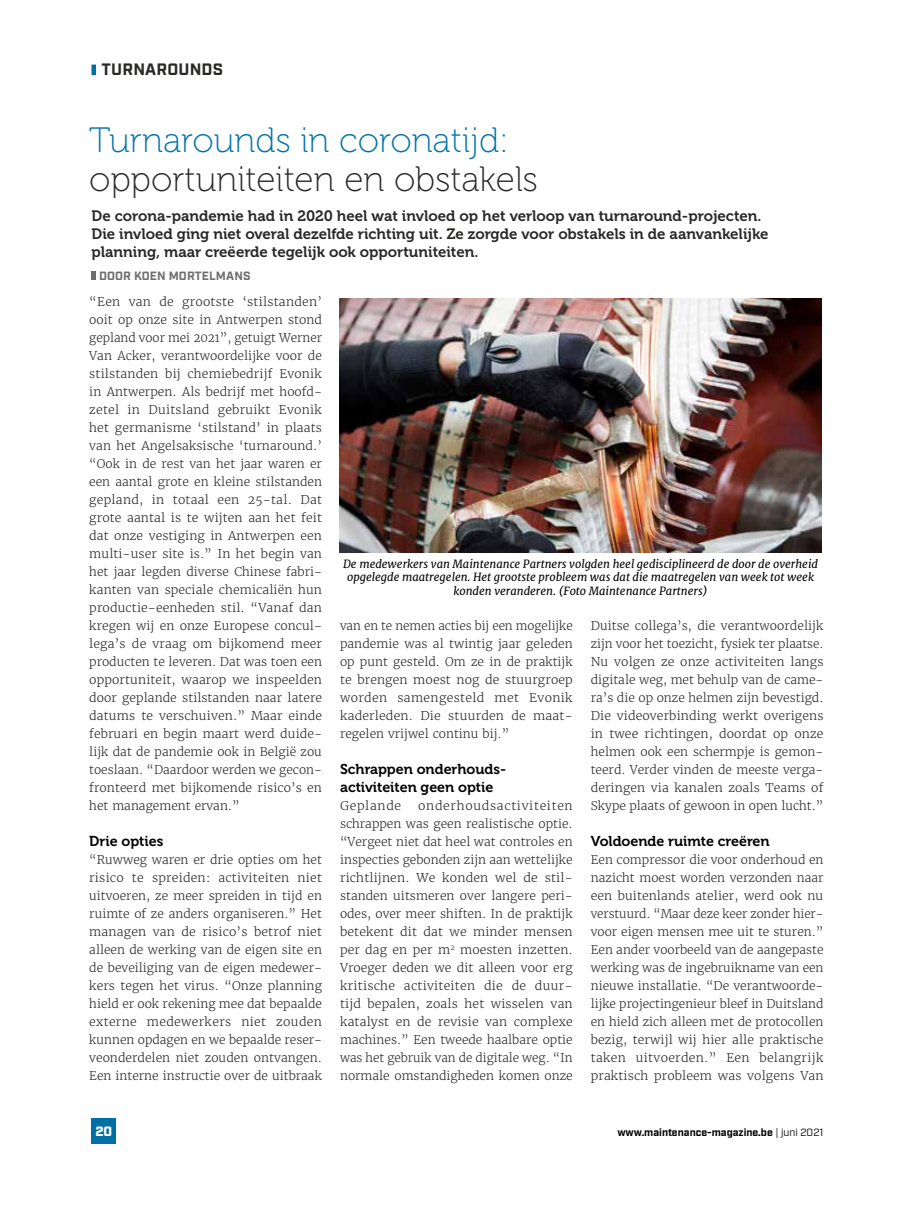
<style>
.page{position:relative;width:915px;height:1212px;background:#fff}
.page>*{position:absolute;margin:0;border:0;box-sizing:border-box;transform-origin:0 0}
.t1{font:35.25px "Museo 100";color:#282827}
.t2{font:35.25px "Museo 100";color:#0074a8}
.t3{font:700 16.5px "Industry";letter-spacing:.01em;color:#282827}
.t4{font:15px/18px "Museo 700";color:#282827}
.t5{font:14.25px/18px "Museo 700";color:#000}
.t6{font:900 13.5px "Industry";color:#fff}
.t7{font:300 12px/18px "Merriweather";color:#282827;text-align:justify}
.t8{font:700 12px "Industry";letter-spacing:.01em;color:#706f6f}
.t9{font:300 12px "Merriweather";letter-spacing:.055em;color:#282827}
.t10{font:italic 11.25px/13.5px "Merriweather";letter-spacing:-.005em;color:#000;text-align:center}
.t11{font:700 10.5px "Industry";color:#000}
.s1{font-weight:400}
</style>
<div class="page">
<div style="left:91px;top:1118px;width:25px;height:26px;background:#006fa4"></div>
<div style="left:91px;top:65px;width:5px;height:10px;background:#006fa4"></div>
<svg style="left:92px;top:271px;width:4px;height:9px"></svg>
<img style="left:339px;top:298px;width:482px;height:255px">
<h2 class="t3" style="left:102px;top:60px;width:123px">TURNAROUNDS</h2>
<h1 class="t2" style="left:89px;top:121px;width:421px">Turnarounds in coronatijd:</h1>
<h1 class="t1" style="left:89px;top:160px;width:450px">opportuniteiten en obstakels</h1>
<p class="t4" style="left:92px;top:207px;width:678px">De corona-pandemie had in 2020 heel wat invloed op het verloop van turnaround-projecten.<br>Die invloed ging niet overal dezelfde richting uit. Ze zorgde voor obstakels in de aanvankelijke planning, maar creëerde tegelijk ook opportuniteiten.</p>
<p class="t8" style="left:99px;top:269px;width:153px">DOOR KOEN MORTELMANS</p>
<p class="t7" style="left:89px;top:293px;width:234px">“Een van de grootste ‘stilstanden’ ooit op onze site in Antwerpen stond gepland voor mei 2021”, getuigt Werner Van Acker, verantwoordelijke voor de stilstanden bij chemiebedrijf Evonik in Antwerpen. Als bedrijf met hoofd&shy;zetel in Duitsland gebruikt Evonik het germanisme ‘stilstand’ in plaats van het Angelsaksische ‘turnaround.’ “Ook in de rest van het jaar waren er een aantal grote en kleine stilstanden gepland, in totaal een 25-tal. Dat grote aantal is te wijten aan het feit dat onze vestiging in Antwerpen een multi-user site is.” In het begin van het jaar legden diverse Chinese fabri&shy;kanten van speciale chemicaliën hun productie-eenheden stil. “Vanaf dan kregen wij en onze Europese concul&shy;lega’s de vraag om bijkomend meer producten te leveren. Dat was toen een opportuniteit, waarop we inspeelden door geplande stilstanden naar latere datums te verschuiven.” Maar einde februari en begin maart werd duide&shy;lijk dat de pandemie ook in België zou toeslaan. “Daardoor werden we gecon&shy;fronteerd met bijkomende risico’s en het management ervan.”</p>
<p class="t5" style="left:89px;top:832px;width:76px">Drie opties</p>
<p class="t7" style="left:89px;top:851px;width:234px">“Ruwweg waren er drie opties om het risico te spreiden: activiteiten niet uitvoeren, ze meer spreiden in tijd en ruimte of ze anders organiseren.” Het managen van de risico’s betrof niet alleen de werking van de eigen site en de beveiliging van de eigen medewer&shy;kers tegen het virus. “Onze planning hield er ook rekening mee dat bepaalde externe medewerkers niet zouden kunnen opdagen en we bepaalde reser&shy;veonderdelen niet zouden ontvangen.<br>Een interne instructie over de uitbraak</p>
<p class="t10" style="left:343px;top:557px;width:476px">De medewerkers van Maintenance Partners volgden heel gedisciplineerd de door de overheid opgelegde maatregelen. Het grootste probleem was dat die maatregelen van week tot week konden veranderen. (Foto Maintenance Partners)</p>
<p class="t7" style="left:340px;top:617px;width:234px">van en te nemen acties bij een mogelijke pandemie was al twintig jaar geleden op punt gesteld. Om ze in de praktijk te brengen moest nog de stuurgroep worden samengesteld met Evonik kaderleden. Die stuurden de maat&shy;regelen vrijwel continu bij.”</p>
<p class="t5" style="left:340px;top:760px;width:167px">Schrappen onderhouds&shy;activiteiten geen optie</p>
<p class="t9" style="left:340px;top:798px;width:63px">Geplande</p>
<p class="t7" style="left:340px;top:797px;width:234px;text-indent:78px">onderhoudsactiviteiten schrappen was geen realistische optie. “Vergeet niet dat heel wat controles en inspecties gebonden zijn aan wettelijke richtlijnen. We konden wel de stil&shy;standen uitsmeren over langere peri&shy;odes, over meer shiften. In de praktijk betekent dit dat we minder mensen per dag en per m<sup>2</sup> moesten inzetten.<br>Vroeger deden we dit alleen voor erg kritische activiteiten die de duur&shy;tijd bepalen, zoals het wisselen van katalyst en de revisie van complexe machines.” Een tweede haalbare optie was het gebruik van de digitale weg. “In normale omstandigheden komen onze</p>
<p class="t7" style="left:590px;top:617px;width:234px">Duitse collega’s, die verantwoordelijk zijn voor het toezicht, fysiek ter plaatse.<br>Nu volgen ze onze activiteiten langs digitale weg, met behulp van de came&shy;ra’s die op onze helmen zijn bevestigd.<br>Die videoverbinding werkt overigens in twee richtingen, doordat op onze helmen ook een schermpje is gemon&shy;teerd. Verder vinden de meeste verga&shy;deringen via kanalen zoals Teams of Skype plaats of gewoon in open lucht.”</p>
<p class="t5" style="left:590px;top:832px;width:180px">Voldoende ruimte creëren</p>
<p class="t7" style="left:590px;top:851px;width:234px">Een compressor die voor onderhoud en nazicht moest worden verzonden naar een buitenlands atelier, werd ook nu verstuurd. “Maar deze keer zonder hier&shy;voor eigen mensen mee uit te sturen.” Een ander voorbeeld van de aangepaste werking was de ingebruikname van een nieuwe installatie. “De verantwoorde&shy;lijke projectingenieur bleef in Duitsland en hield zich alleen met de protocollen bezig, terwijl wij hier alle praktische taken uitvoerden.” Een belangrijk praktisch probleem was volgens Van</p>
<p class="t6" style="left:95px;top:1123px;width:18px">20</p>
<p class="t11" style="left:617px;top:1126px;width:207px">www.maintenance-magazine.be <span class="s1">| juni 2021</span></p>
</div>
